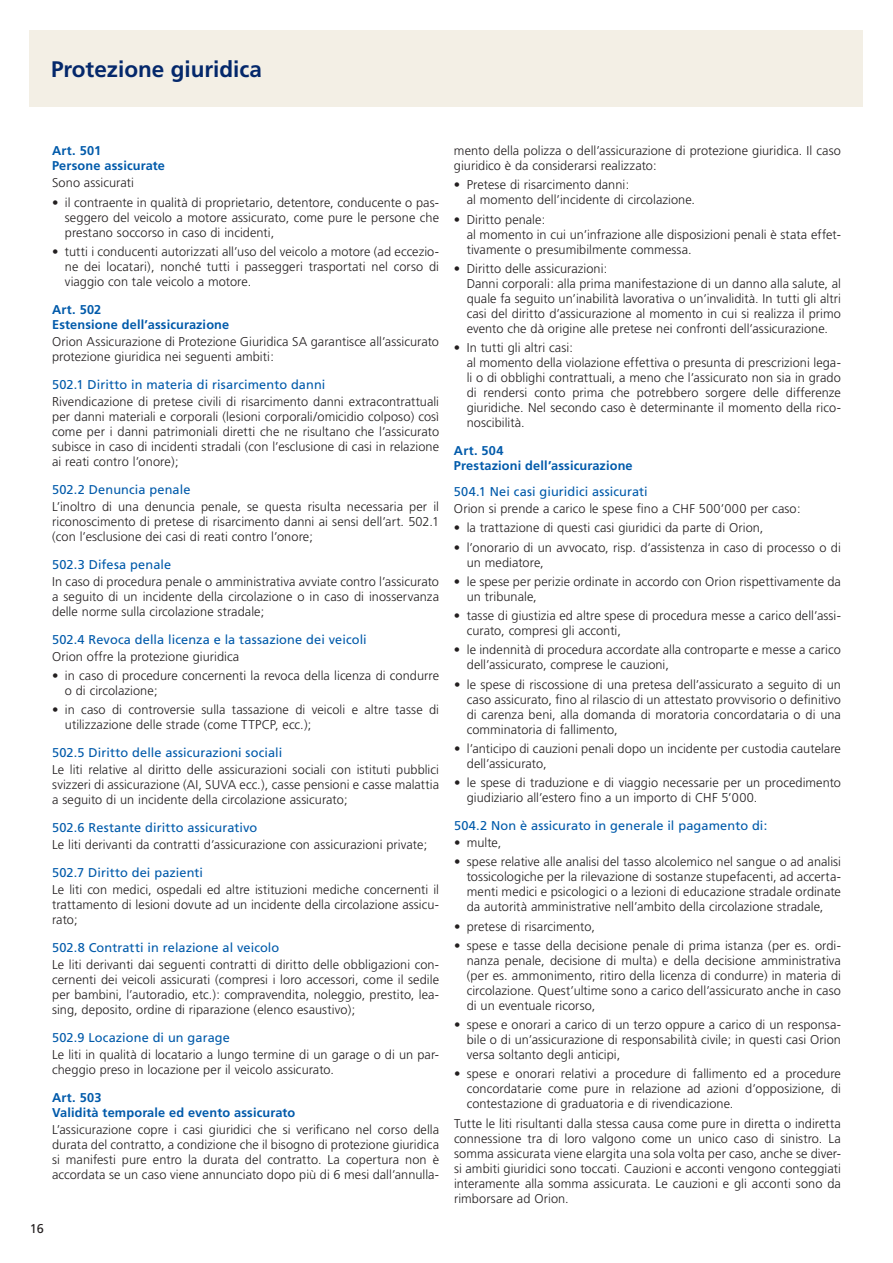
<style>
.page{position:relative;width:893px;height:1263px;background:#fff}
.page>*{position:absolute;margin:0;border:0;box-sizing:border-box;transform-origin:0 0}
.t1{font:700 22.5px "Frutiger";color:#04286b}
.t2{font:300 12.75px/15px "Frutiger";letter-spacing:.005em;color:#231f20;text-align:justify}
.t3{font:12.75px "Frutiger";letter-spacing:.01em;color:#015aaa}
.t4{font:700 12.75px/15px "Frutiger";letter-spacing:.01em;color:#015aaa}
.t5{font:12.75px "Frutiger";color:#231f20}
</style>
<div class="page">
<div style="left:30px;top:30px;width:833px;height:76px;background:#f3efe5"></div>
<h1 class="t1" style="left:51px;top:56px;width:212px">Protezione giuridica</h1>
<p class="t4" style="left:52px;top:143px;width:114px">Art. 501<br>Persone assicurate</p>
<p class="t2" style="left:52px;top:176px;width:83px">Sono assicurati</p>
<p class="t2" style="left:65px;top:195px;width:376px;text-indent:-13px">• il contraente in qualità di proprietario, detentore, conducente o pas&shy;seggero del veicolo a motore assicurato, come pure le persone che prestano soccorso in caso di incidenti,</p>
<p class="t2" style="left:65px;top:244px;width:376px;text-indent:-13px">• tutti i conducenti autorizzati all’uso del veicolo a motore (ad eccezio&shy;ne dei locatari), nonché tutti i passeggeri trasportati nel corso di viaggio con tale veicolo a motore.</p>
<p class="t4" style="left:52px;top:302px;width:179px">Art. 502<br>Estensione dell’assicurazione</p>
<p class="t2" style="left:52px;top:334px;width:388px">Orion Assicurazione di Protezione Giuridica SA garantisce all’assicurato protezione giuridica nei seguenti ambiti:</p>
<p class="t3" style="left:52px;top:377px;width:275px">502.1 Diritto in materia di risarcimento danni</p>
<p class="t2" style="left:52px;top:394px;width:388px">Rivendicazione di pretese civili di risarcimento danni extracontrattuali per danni materiali e corporali (lesioni corporali/omicidio colposo) così come per i danni patrimoniali diretti che ne risultano che l’assicurato subisce in caso di incidenti stradali (con l’esclusione di casi in relazione ai reati contro l’onore);</p>
<p class="t3" style="left:52px;top:482px;width:140px">502.2 Denuncia penale</p>
<p class="t2" style="left:52px;top:499px;width:388px">L’inoltro di una denuncia penale, se questa risulta necessaria per il riconoscimento di pretese di risarcimento danni ai sensi dell’art. 502.1 (con l’esclusione dei casi di reati contro l’onore;</p>
<p class="t3" style="left:52px;top:557px;width:121px">502.3 Difesa penale</p>
<p class="t2" style="left:52px;top:574px;width:388px">In caso di procedura penale o amministrativa avviate contro l’assicurato a seguito di un incidente della circolazione o in caso di inosservanza delle norme sulla circolazione stradale;</p>
<p class="t3" style="left:52px;top:632px;width:316px">502.4 Revoca della licenza e la tassazione dei veicoli</p>
<p class="t2" style="left:52px;top:649px;width:189px">Orion offre la protezione giuridica</p>
<p class="t2" style="left:65px;top:668px;width:376px;text-indent:-13px">• in caso di procedure concernenti la revoca della licenza di condurre o di circolazione;</p>
<p class="t2" style="left:65px;top:702px;width:376px;text-indent:-13px">• in caso di controversie sulla tassazione di veicoli e altre tasse di utilizzazione delle strade (come TTPCP, ecc.);</p>
<p class="t3" style="left:52px;top:745px;width:232px">502.5 Diritto delle assicurazioni sociali</p>
<p class="t2" style="left:52px;top:762px;width:388px">Le liti relative al diritto delle assicurazioni sociali con istituti pubblici svizzeri di assicurazione (AI, SUVA ecc.), casse pensioni e casse malattia a seguito di un incidente della circolazione assicurato;</p>
<p class="t3" style="left:52px;top:820px;width:207px">502.6 Restante diritto assicurativo</p>
<p class="t2" style="left:52px;top:837px;width:377px">Le liti derivanti da contratti d’assicurazione con assicurazioni private;</p>
<p class="t3" style="left:52px;top:865px;width:152px">502.7 Diritto dei pazienti</p>
<p class="t2" style="left:52px;top:882px;width:388px">Le liti con medici, ospedali ed altre istituzioni mediche concernenti il trattamento di lesioni dovute ad un incidente della circolazione assicu&shy;rato;</p>
<p class="t3" style="left:52px;top:940px;width:229px">502.8 Contratti in relazione al veicolo</p>
<p class="t2" style="left:52px;top:957px;width:388px">Le liti derivanti dai seguenti contratti di diritto delle obbligazioni con&shy;cernenti dei veicoli assicurati (compresi i loro accessori, come il sedile per bambini, l’autoradio, etc.): compravendita, noleggio, prestito, lea&shy;sing, deposito, ordine di riparazione (elenco esaustivo);</p>
<p class="t3" style="left:52px;top:1030px;width:179px">502.9 Locazione di un garage</p>
<p class="t2" style="left:52px;top:1047px;width:388px">Le liti in qualità di locatario a lungo termine di un garage o di un par&shy;cheggio preso in locazione per il veicolo assicurato.</p>
<p class="t4" style="left:52px;top:1090px;width:245px">Art. 503<br>Validità temporale ed evento assicurato</p>
<p class="t2" style="left:52px;top:1122px;width:388px">L’assicurazione copre i casi giuridici che si verificano nel corso della durata del contratto, a condizione che il bisogno di protezione giuridica si manifesti pure entro la durata del contratto. La copertura non è accordata se un caso viene annunciato dopo più di 6 mesi dall’annulla-</p>
<p class="t5" style="left:30px;top:1221px;width:16px">16</p>
<p class="t2" style="left:454px;top:143px;width:388px">mento della polizza o dell’assicurazione di protezione giuridica. Il caso giuridico è da considerarsi realizzato:</p>
<p class="t2" style="left:467px;top:178px;width:230px;text-indent:-13px">• Pretese di risarcimento danni:<br>al momento dell’incidente di circolazione.</p>
<p class="t2" style="left:467px;top:212px;width:376px;text-align:left;text-indent:-13px">• Diritto penale:<br>al momento in cui un’infrazione alle disposizioni penali è stata effet&shy;tivamente o presumibilmente commessa.</p>
<p class="t2" style="left:467px;top:261px;width:376px;text-align:left;text-indent:-13px">• Diritto delle assicurazioni:<br>Danni corporali: alla prima manifestazione di un danno alla salute, al quale fa seguito un’inabilità lavorativa o un’invalidità. In tutti gli altri casi del diritto d’assicurazione al momento in cui si realizza il primo evento che dà origine alle pretese nei confronti dell’assicurazione.</p>
<p class="t2" style="left:467px;top:340px;width:376px;text-align:left;text-indent:-13px">• In tutti gli altri casi:<br>al momento della violazione effettiva o presunta di prescrizioni lega&shy;li o di obblighi contrattuali, a meno che l’assicurato non sia in grado di rendersi conto prima che potrebbero sorgere delle differenze giuridiche. Nel secondo caso è determinante il momento della rico&shy;noscibilità.</p>
<p class="t4" style="left:454px;top:443px;width:180px">Art. 504<br>Prestazioni dell’assicurazione</p>
<p class="t3" style="left:454px;top:484px;width:195px">504.1 Nei casi giuridici assicurati</p>
<p class="t2" style="left:454px;top:501px;width:348px">Orion si prende a carico le spese fino a CHF 500’000 per caso:</p>
<p class="t2" style="left:454px;top:520px;width:311px">• la trattazione di questi casi giuridici da parte di Orion,</p>
<p class="t2" style="left:467px;top:540px;width:376px;text-indent:-13px">• l’onorario di un avvocato, risp. d‘assistenza in caso di processo o di un mediatore,</p>
<p class="t2" style="left:467px;top:574px;width:376px;text-indent:-13px">• le spese per perizie ordinate in accordo con Orion rispettivamente da un tribunale,</p>
<p class="t2" style="left:467px;top:608px;width:376px;text-indent:-13px">• tasse di giustizia ed altre spese di procedura messe a carico dell’assi&shy;curato, compresi gli acconti,</p>
<p class="t2" style="left:467px;top:642px;width:376px;text-indent:-13px">• le indennità di procedura accordate alla controparte e messe a carico dell’assicurato, comprese le cauzioni,</p>
<p class="t2" style="left:467px;top:677px;width:376px;text-indent:-13px">• le spese di riscossione di una pretesa dell’assicurato a seguito di un caso assicurato, fino al rilascio di un attestato provvisorio o definitivo di carenza beni, alla domanda di moratoria concordataria o di una comminatoria di fallimento,</p>
<p class="t2" style="left:467px;top:741px;width:376px;text-indent:-13px">• l’anticipo di cauzioni penali dopo un incidente per custodia cautelare dell’assicurato,</p>
<p class="t2" style="left:467px;top:775px;width:376px;text-indent:-13px">• le spese di traduzione e di viaggio necessarie per un procedimento giudiziario all’estero fino a un importo di CHF 5’000.</p>
<p class="t3" style="left:454px;top:818px;width:315px">504.2 Non è assicurato in generale il pagamento di:</p>
<p class="t2" style="left:454px;top:835px;width:49px">• multe,</p>
<p class="t2" style="left:467px;top:854px;width:376px;text-indent:-13px">• spese relative alle analisi del tasso alcolemico nel sangue o ad analisi tossicologiche per la rilevazione di sostanze stupefacenti, ad accerta&shy;menti medici e psicologici o a lezioni di educazione stradale ordinate da autorità amministrative nell’ambito della circolazione stradale,</p>
<p class="t2" style="left:454px;top:919px;width:142px">• pretese di risarcimento,</p>
<p class="t2" style="left:467px;top:938px;width:376px;text-indent:-13px">• spese e tasse della decisione penale di prima istanza (per es. ordi&shy;nanza penale, decisione di multa) e della decisione amministrativa (per es. ammonimento, ritiro della licenza di condurre) in materia di circolazione. Quest’ultime sono a carico dell’assicurato anche in caso di un eventuale ricorso,</p>
<p class="t2" style="left:467px;top:1017px;width:376px;text-indent:-13px">• spese e onorari a carico di un terzo oppure a carico di un responsa&shy;bile o di un’assicurazione di responsabilità civile; in questi casi Orion versa soltanto degli anticipi,</p>
<p class="t2" style="left:467px;top:1066px;width:376px;text-indent:-13px">• spese e onorari relativi a procedure di fallimento ed a procedure concordatarie come pure in relazione ad azioni d’opposizione, di contestazione di graduatoria e di rivendicazione.</p>
<p class="t2" style="left:454px;top:1116px;width:388px">Tutte le liti risultanti dalla stessa causa come pure in diretta o indiretta connessione tra di loro valgono come un unico caso di sinistro. La somma assicurata viene elargita una sola volta per caso, anche se diver&shy;si ambiti giuridici sono toccati. Cauzioni e acconti vengono conteggiati interamente alla somma assicurata. Le cauzioni e gli acconti sono da rimborsare ad Orion.</p>
</div>
